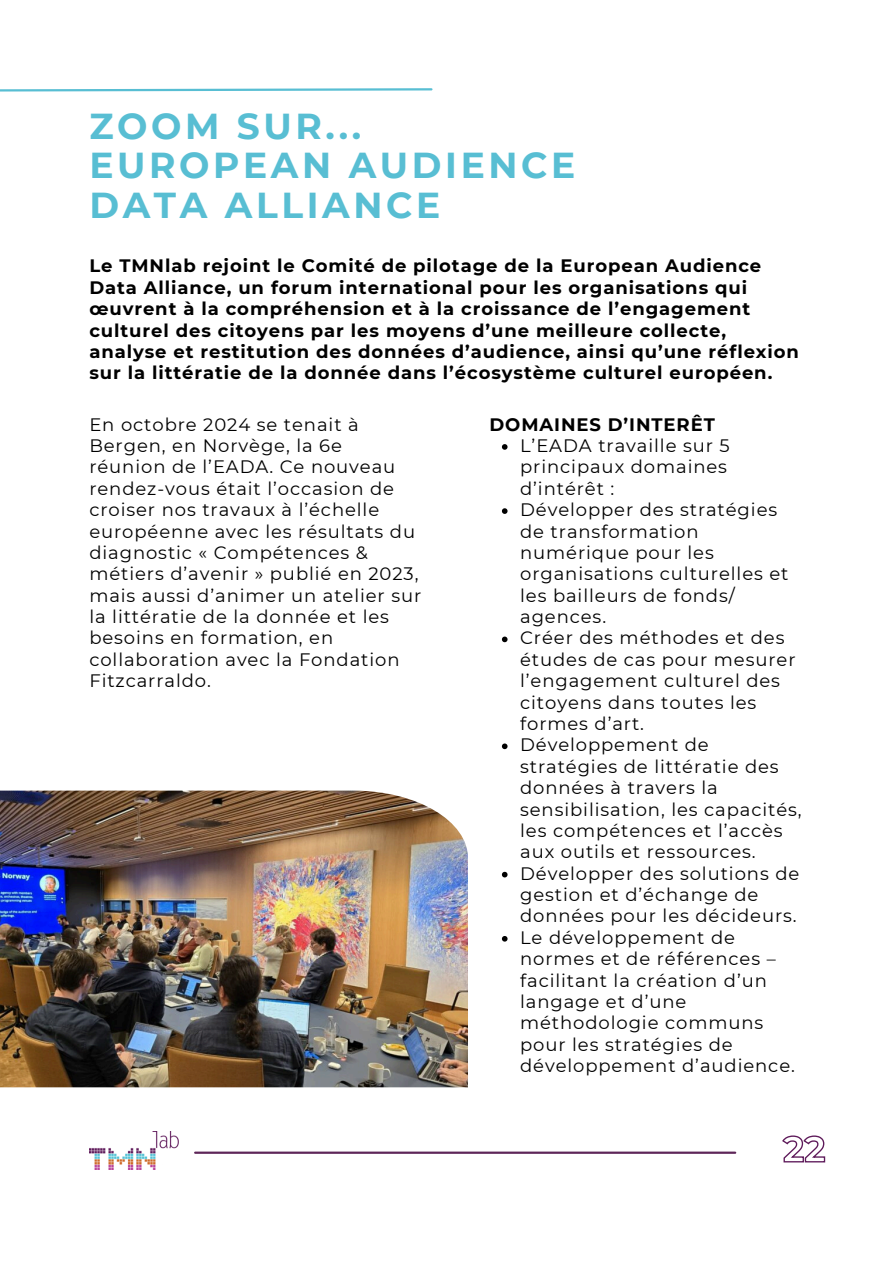
<style>
.page{position:relative;width:894px;height:1264px;background:#fff}
.page>*{position:absolute;margin:0;border:0;box-sizing:border-box;transform-origin:0 0}
.t1{font:700 36px/39.3px "Montserrat";letter-spacing:.1em;color:#58bed3}
.t2{font:18px/21.3px "Montserrat";letter-spacing:.05em;color:#000}
.t3{font:700 18px/21.3px "Montserrat";letter-spacing:.05em;color:#000}
</style>
<div class="page">
<svg style="left:0;top:88px;width:433px;height:4px"></svg>
<hr style="left:195px;top:1151px;width:540px;height:2px;background:#5e2659">
<img style="left:89px;top:1131px;width:89px;height:38px">
<svg style="left:501px;top:444px;width:6px;height:6px"></svg>
<svg style="left:501px;top:508px;width:6px;height:6px"></svg>
<svg style="left:501px;top:636px;width:6px;height:6px"></svg>
<svg style="left:501px;top:743px;width:6px;height:6px"></svg>
<svg style="left:501px;top:871px;width:6px;height:6px"></svg>
<svg style="left:501px;top:936px;width:6px;height:5px"></svg>
<img style="left:0;top:790px;width:468px;height:297px">
<svg style="left:782px;top:1135px;width:43px;height:28px"></svg>
<p class="t1" style="left:89px;top:106px;width:487px">ZOOM SUR...<br>EUROPEAN AUDIENCE<br>DATA ALLIANCE</p>
<h1 class="t3" style="left:89px;top:255px;width:711px">Le TMNlab rejoint le Comité de pilotage de la European Audience Data Alliance, un forum international pour les organisations qui œuvrent à la compréhension et à la croissance de l’engagement culturel des citoyens par les moyens d’une meilleure collecte, analyse et restitution des données d’audience, ainsi qu’une réflexion sur la littératie de la donnée dans l’écosystème culturel européen.</h1>
<h4 class="t3" style="left:489px;top:413px;width:227px">DOMAINES D’INTERÊT</h4>
<p class="t2" style="left:520px;top:435px;width:211px">L’EADA travaille sur 5 principaux domaines d’intérêt :</p>
<p class="t2" style="left:520px;top:499px;width:270px">Développer des stratégies de transformation numérique pour les organisations culturelles et les bailleurs de fonds/ agences.</p>
<h3 class="t2" style="left:520px;top:627px;width:277px">Créer des méthodes et des études de cas pour mesurer l’engagement culturel des citoyens dans toutes les formes d’art.</h3>
<p class="t2" style="left:520px;top:734px;width:283px">Développement de stratégies de littératie des données à travers la sensibilisation, les capacités, les compétences et l’accès aux outils et ressources.</p>
<p class="t2" style="left:520px;top:862px;width:280px">Développer des solutions de gestion et d’échange de données pour les décideurs.</p>
<p class="t2" style="left:520px;top:926px;width:276px">Le développement de normes et de références – facilitant la création d’un langage et d’une méthodologie communs pour les stratégies de développement d’audience.</p>
<p class="t2" style="left:89px;top:413px;width:333px">En octobre 2024 se tenait à<br>Bergen, en Norvège, la 6e réunion de l’EADA. Ce nouveau rendez-vous était l’occasion de croiser nos travaux à l’échelle européenne avec les résultats du diagnostic « Compétences &amp; métiers d’avenir » publié en 2023, mais aussi d’animer un atelier sur la littératie de la donnée et les besoins en formation, en collaboration avec la Fondation<br>Fitzcarraldo.</p>
</div>
